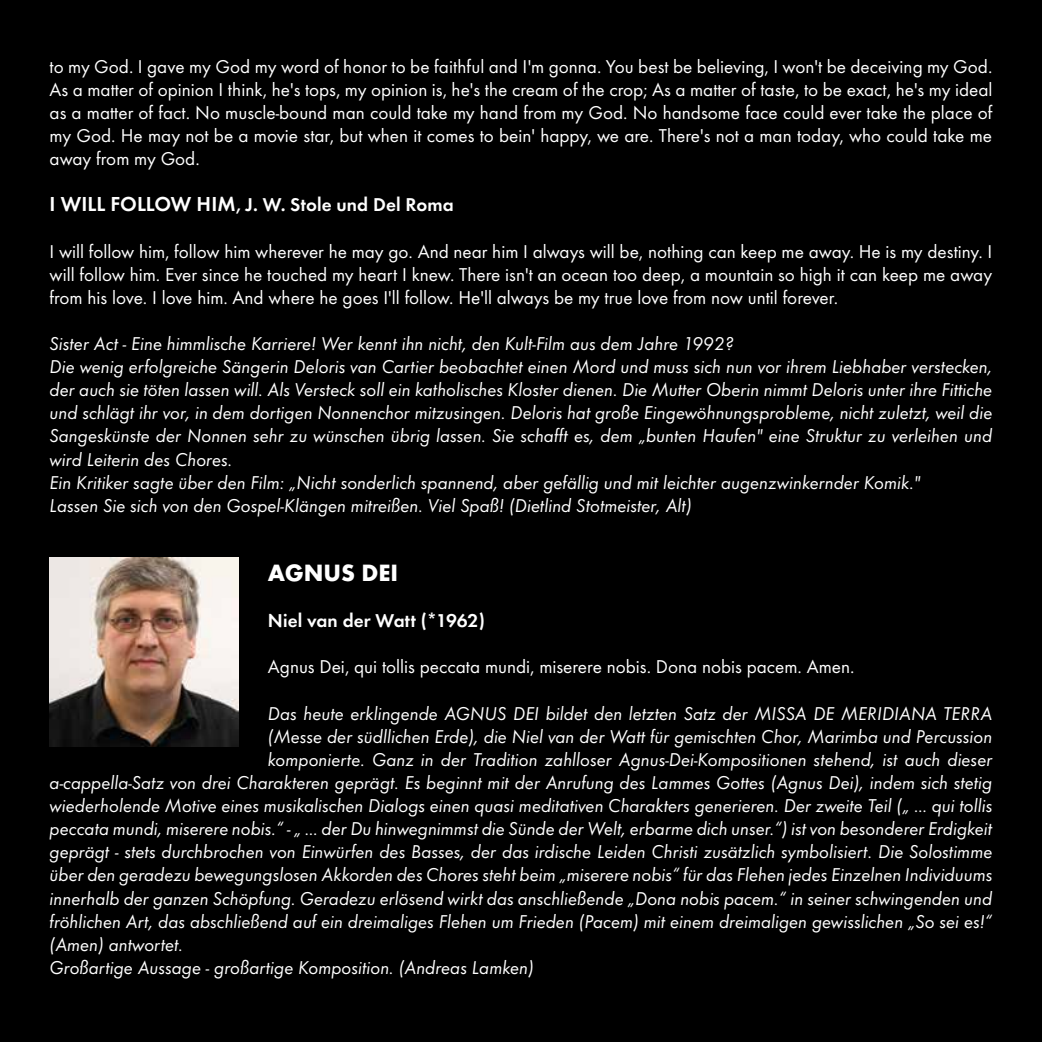
<style>
.page{position:relative;width:1042px;height:1042px;background:#000}
.page>*{position:absolute;margin:0;border:0;box-sizing:border-box;transform-origin:0 0}
.t1{font:700 24.5px "Futura T";color:#fff}
.t2{font:italic 19.25px/23.1px "Futura T";color:#fff}
.t3{font:19.25px/23.1px "Futura T";color:#fff;text-align:justify}
.t4{font:600 19.25px "Futura T";letter-spacing:.005em;color:#fff}
.s1{font-size:21px}
</style>
<div class="page">
<img style="left:50px;top:558px;width:188px;height:188px">
<p class="t3" style="left:50px;top:55px;width:944px">to my God. I gave my God my word of honor to be faithful and I'm gonna. You best be believing, I won't be deceiving my God.<br>As a matter of opinion I think, he's tops, my opinion is, he's the cream of the crop; As a matter of taste, to be exact, he's my ideal as a matter of fact. No muscle-bound man could take my hand from my God. No handsome face could ever take the place of my God. He may not be a movie star, but when it comes to bein' happy, we are. There's not a man today, who could take me away from my God.</p>
<p class="t4" style="left:50px;top:193px;width:405px"><span class="s1">I WILL FOLLOW HIM</span>, J. W. Stole und Del Roma</p>
<p class="t3" style="left:50px;top:239px;width:944px">I will follow him, follow him wherever he may go. And near him I always will be, nothing can keep me away. He is my destiny. I will follow him. Ever since he touched my heart I knew. There isn't an ocean too deep, a mountain so high it can keep me away from his love. I love him. And where he goes I'll follow. He'll always be my true love from now until forever.</p>
<p class="t2" style="left:50px;top:332px;width:944px">Sister Act - Eine himmlische Karriere! Wer kennt ihn nicht, den Kult-Film aus dem Jahre 1992?<br>Die wenig erfolgreiche Sängerin Deloris van Cartier beobachtet einen Mord und muss sich nun vor ihrem Liebhaber verstecken, der auch sie töten lassen will. Als Versteck soll ein katholisches Kloster dienen. Die Mutter Oberin nimmt Deloris unter ihre Fittiche und schlägt ihr vor, in dem dortigen Nonnenchor mitzusingen. Deloris hat große Eingewöhnungsprobleme, nicht zuletzt, weil die Sangeskünste der Nonnen sehr zu wünschen übrig lassen. Sie schafft es, dem „bunten Haufen" eine Struktur zu verleihen und wird Leiterin des Chores.<br>Ein Kritiker sagte über den Film: „Nicht sonderlich spannend, aber gefällig und mit leichter augenzwinkernder Komik."<br>Lassen Sie sich von den Gospel-Klängen mitreißen. Viel Spaß! (Dietlind Stotmeister, Alt)</p>
<p class="t1" style="left:268px;top:558px;width:132px">AGNUS DEI</p>
<p class="t4" style="left:268px;top:609px;width:219px">Niel van der Watt (*1962)</p>
<p class="t3" style="left:268px;top:655px;width:588px">Agnus Dei, qui tollis peccata mundi, miserere nobis. Dona nobis pacem. Amen.</p>
<p class="t2" style="left:268px;top:701px;width:726px">Das heute erklingende AGNUS DEI bildet den letzten Satz der MISSA DE MERIDIANA TERRA</p>
<p class="t2" style="left:268px;top:725px;width:726px">(Messe der südllichen Erde), die Niel van der Watt für gemischten Chor, Marimba und Percussion</p>
<p class="t2" style="left:268px;top:748px;width:726px">komponierte. Ganz in der Tradition zahlloser Agnus-Dei-Kompositionen stehend, ist auch dieser</p>
<p class="t2" style="left:50px;top:771px;width:944px">a-cappella-Satz von drei Charakteren geprägt. Es beginnt mit der Anrufung des Lammes Gottes (Agnus Dei), indem sich stetig</p>
<p class="t2" style="left:50px;top:794px;width:944px">wiederholende Motive eines musikalischen Dialogs einen quasi meditativen Charakters generieren. Der zweite Teil („ … qui tollis</p>
<p class="t2" style="left:50px;top:817px;width:944px">peccata mundi, miserere nobis.“ - „ … der Du hinwegnimmst die Sünde der Welt, erbarme dich unser.“) ist von besonderer Erdigkeit</p>
<p class="t2" style="left:50px;top:840px;width:944px">geprägt - stets durchbrochen von Einwürfen des Basses, der das irdische Leiden Christi zusätzlich symbolisiert. Die Solostimme</p>
<p class="t2" style="left:50px;top:863px;width:944px">über den geradezu bewegungslosen Akkorden des Chores steht beim „miserere nobis“ für das Flehen jedes Einzelnen Individuums</p>
<p class="t2" style="left:50px;top:886px;width:944px">innerhalb der ganzen Schöpfung. Geradezu erlösend wirkt das anschließende „Dona nobis pacem.“ in seiner schwingenden und</p>
<p class="t2" style="left:50px;top:909px;width:944px">fröhlichen Art, das abschließend auf ein dreimaliges Flehen um Frieden (Pacem) mit einem dreimaligen gewisslichen „So sei es!“</p>
<p class="t2" style="left:50px;top:932px;width:135px">(Amen) antwortet.</p>
<p class="t2" style="left:50px;top:956px;width:486px">Großartige Aussage - großartige Komposition. (Andreas Lamken)</p>
</div>
